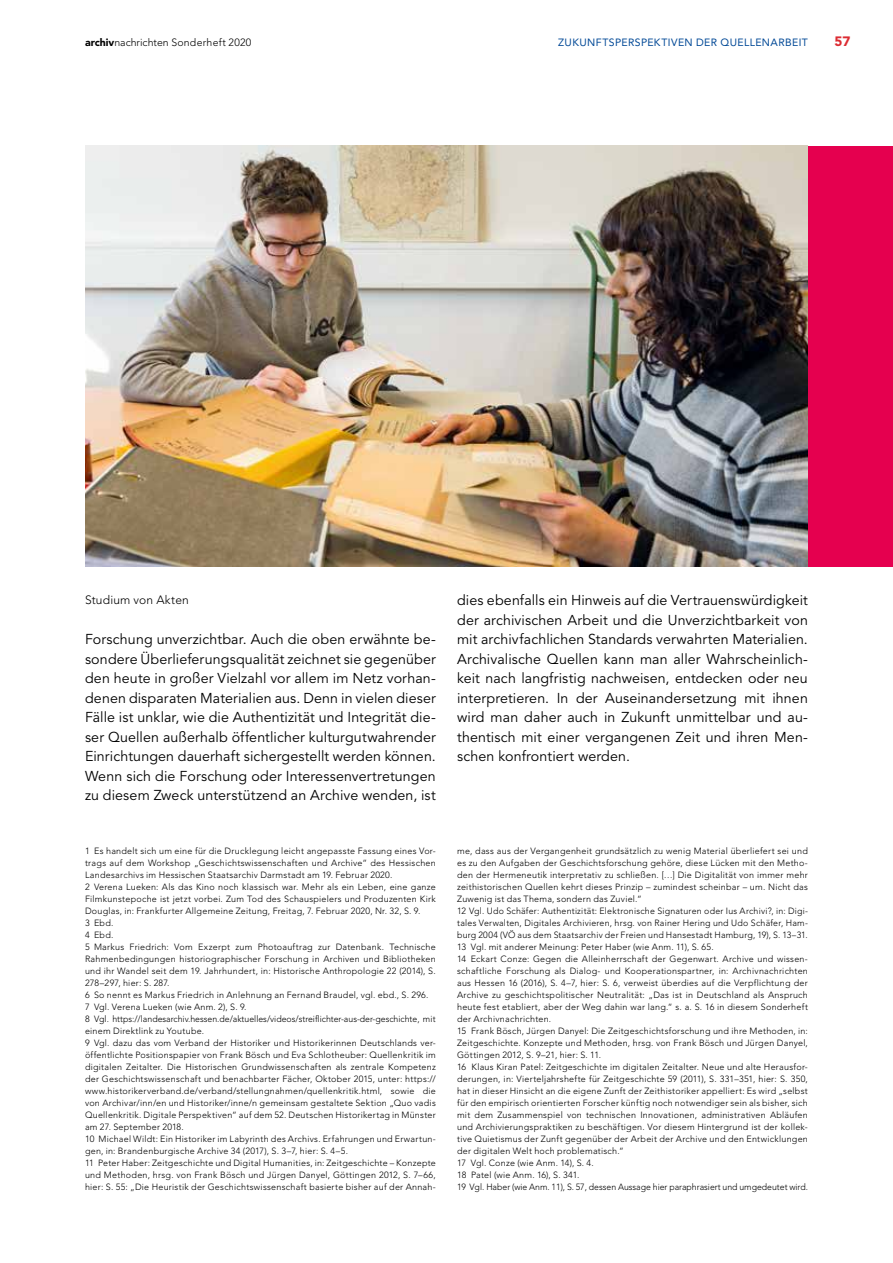
<style>
.page{position:relative;width:893px;height:1263px;background:#fff}
.page>*{position:absolute;margin:0;border:0;box-sizing:border-box;transform-origin:0 0}
.t1{font:14.25px/19.5px "Avenir";letter-spacing:.01em;color:#000;text-align:justify}
.t2{font:900 13.5px "Avenir";color:#dc2c32}
.t3{font:300 12px "Avenir";letter-spacing:.015em;color:#000}
.t4{font:10.5px "Avenir";letter-spacing:.04em;color:#004896}
.t5{font:300 10.5px "Avenir";letter-spacing:.02em;color:#000}
.t6{font:300 9px/12px "Avenir";letter-spacing:.025em;color:#000}
.s1{font-weight:900}
</style>
<div class="page">
<div style="left:808px;top:146px;width:85px;height:420px;background:#e5004f"></div>
<img style="left:85px;top:146px;width:723px;height:420px">
<p class="t5" style="left:85px;top:36px;width:168px"><span class="s1">archiv</span>nachrichten Sonderheft 2020</p>
<p class="t4" style="left:558px;top:36px;width:251px">ZUKUNFTSPERSPEKTIVEN DER QUELLENARBEIT</p>
<h2 class="t2" style="left:835px;top:33px;width:17px">57</h2>
<h3 class="t3" style="left:85px;top:593px;width:105px">Studium von Akten</h3>
<p class="t1" style="left:85px;top:630px;width:352px">Forschung unverzichtbar. Auch die oben erwähnte be&shy;sondere Überlieferungsqualität zeichnet sie gegenüber den heute in großer Vielzahl vor allem im Netz vorhan&shy;denen disparaten Materialien aus. Denn in vielen dieser Fälle ist unklar, wie die Authentizität und Integrität die&shy;ser Quellen außerhalb öffentlicher kulturgutwahrender Einrichtungen dauerhaft sichergestellt werden können.<br>Wenn sich die Forschung oder Interessenvertretungen zu diesem Zweck unterstützend an Archive wenden, ist</p>
<p class="t1" style="left:457px;top:591px;width:352px">dies ebenfalls ein Hinweis auf die Vertrauenswürdigkeit der archivischen Arbeit und die Unverzichtbarkeit von mit archivfachlichen Standards verwahrten Materialien.<br>Archivalische Quellen kann man aller Wahrscheinlich&shy;keit nach langfristig nachweisen, entdecken oder neu interpretieren. In der Auseinandersetzung mit ihnen wird man daher auch in Zukunft unmittelbar und au&shy;thentisch mit einer vergangenen Zeit und ihren Men&shy;schen konfrontiert werden.</p>
<p class="t6" style="left:85px;top:845px;width:352px">1 Es handelt sich um eine für die Drucklegung leicht angepasste Fassung eines Vor&shy;trags auf dem Workshop „Geschichtswissenschaften und Archive“ des Hessischen Landesarchivs im Hessischen Staatsarchiv Darmstadt am 19. Februar 2020.<br>2 Verena Lueken: Als das Kino noch klassisch war. Mehr als ein Leben, eine ganze Filmkunstepoche ist jetzt vorbei. Zum Tod des Schauspielers und Produzenten Kirk Douglas, in: Frankfurter Allgemeine Zeitung, Freitag, 7. Februar 2020, Nr. 32, S. 9.<br>3 Ebd.<br>4 Ebd.<br>5 Markus Friedrich: Vom Exzerpt zum Photoauftrag zur Datenbank. Technische Rahmenbedingungen historiographischer Forschung in Archiven und Bibliotheken und ihr Wandel seit dem 19. Jahrhundert, in: Historische Anthropologie 22 (2014), S.<br>278–297, hier: S. 287.<br>6 So nennt es Markus Friedrich in Anlehnung an Fernand Braudel, vgl. ebd., S. 296.<br>7 Vgl. Verena Lueken (wie Anm. 2), S. 9.<br>8 Vgl. https://landesarchiv.hessen.de/aktuelles/videos/streiflichter-aus-der-geschichte, mit einem Direktlink zu Youtube.<br>9 Vgl. dazu das vom Verband der Historiker und Historikerinnen Deutschlands ver&shy;öffentlichte Positionspapier von Frank Bösch und Eva Schlotheuber: Quellenkritik im digitalen Zeitalter. Die Historischen Grundwissenschaften als zentrale Kompetenz der Geschichtswissenschaft und benachbarter Fächer, Oktober 2015, unter: https:// www.historikerverband.de/verband/stellungnahmen/quellenkritik.html, sowie die von Archivar/inn/en und Historiker/inne/n gemeinsam gestaltete Sektion „Quo vadis Quellenkritik. Digitale Perspektiven“ auf dem 52. Deutschen Historikertag in Münster am 27. September 2018.<br>10 Michael Wildt: Ein Historiker im Labyrinth des Archivs. Erfahrungen und Erwartun&shy;gen, in: Brandenburgische Archive 34 (2017), S. 3–7, hier: S. 4–5.<br>11 Peter Haber: Zeitgeschichte und Digital Humanities, in: Zeitgeschichte – Konzepte und Methoden, hrsg. von Frank Bösch und Jürgen Danyel, Göttingen 2012, S. 7–66, hier: S. 55: „Die Heuristik der Geschichtswissenschaft basierte bisher auf der Annah-</p>
<p class="t6" style="left:457px;top:845px;width:352px">me, dass aus der Vergangenheit grundsätzlich zu wenig Material überliefert sei und es zu den Aufgaben der Geschichtsforschung gehöre, diese Lücken mit den Metho&shy;den der Hermeneutik interpretativ zu schließen. […] Die Digitalität von immer mehr zeithistorischen Quellen kehrt dieses Prinzip – zumindest scheinbar – um. Nicht das Zuwenig ist das Thema, sondern das Zuviel.“<br>12 Vgl. Udo Schäfer: Authentizität: Elektronische Signaturen oder Ius Archivi?, in: Digi&shy;tales Verwalten, Digitales Archivieren, hrsg. von Rainer Hering und Udo Schäfer, Ham&shy;burg 2004 (VÖ aus dem Staatsarchiv der Freien und Hansestadt Hamburg, 19), S. 13–31.<br>13 Vgl. mit anderer Meinung: Peter Haber (wie Anm. 11), S. 65.<br>14 Eckart Conze: Gegen die Alleinherrschaft der Gegenwart. Archive und wissen&shy;schaftliche Forschung als Dialog- und Kooperationspartner, in: Archivnachrichten aus Hessen 16 (2016), S. 4–7, hier: S. 6, verweist überdies auf die Verpflichtung der Archive zu geschichtspolitischer Neutralität: „Das ist in Deutschland als Anspruch heute fest etabliert, aber der Weg dahin war lang.“ s. a. S. 16 in diesem Sonderheft der Archivnachrichten.<br>15 Frank Bösch, Jürgen Danyel: Die Zeitgeschichtsforschung und ihre Methoden, in:<br>Zeitgeschichte. Konzepte und Methoden, hrsg. von Frank Bösch und Jürgen Danyel, Göttingen 2012, S. 9–21, hier: S. 11.<br>16 Klaus Kiran Patel: Zeitgeschichte im digitalen Zeitalter. Neue und alte Herausfor&shy;derungen, in: Vierteljahrshefte für Zeitgeschichte 59 (2011), S. 331–351, hier: S. 350, hat in dieser Hinsicht an die eigene Zunft der Zeithistoriker appelliert: Es wird „selbst für den empirisch orientierten Forscher künftig noch notwendiger sein als bisher, sich mit dem Zusammenspiel von technischen Innovationen, administrativen Abläufen und Archivierungspraktiken zu beschäftigen. Vor diesem Hintergrund ist der kollek&shy;tive Quietismus der Zunft gegenüber der Arbeit der Archive und den Entwicklungen der digitalen Welt hoch problematisch.“<br>17 Vgl. Conze (wie Anm. 14), S. 4.<br>18 Patel (wie Anm. 16), S. 341.<br>19 Vgl. Haber (wie Anm. 11), S. 57, dessen Aussage hier paraphrasiert und umgedeutet wird.</p>
</div>
